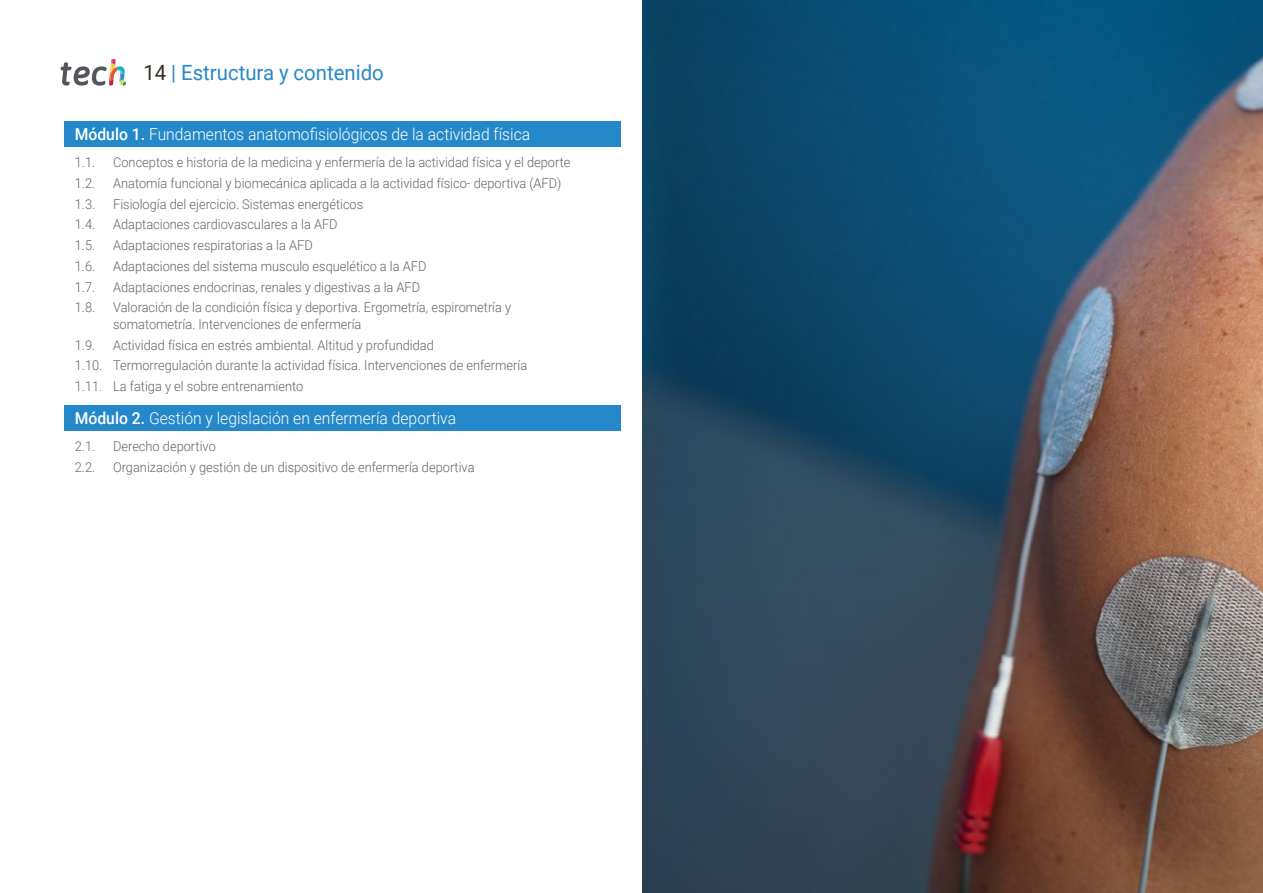
<style>
.page{position:relative;width:1263px;height:893px;background:#fff}
.page>*{position:absolute;margin:0;border:0;box-sizing:border-box;transform-origin:0 0}
.t1{font:21px "Roboto";color:#2988c9}
.t2{font:300 16.5px "Roboto";color:#fff;scale:.95 1}
.t3{font:300 13.5px/20.7px "Roboto";color:#61646a;scale:.95 1}
.s1{color:#312e20}
.s2{font-weight:500}
</style>
<div class="page">
<div style="left:64px;top:121px;width:557px;height:25px;background:#2488c9"></div>
<div style="left:64px;top:405px;width:557px;height:25px;background:#2488c9"></div>
<img style="left:642px;top:0;width:621px;height:893px">
<svg style="left:61px;top:59px;width:65px;height:27px"></svg>
<h1 class="t1" style="left:144px;top:57px;width:242px"><span class="s1">14</span> | Estructura y contenido</h1>
<p class="t2" style="left:75px;top:123px;width:481px"><span class="s2">Módulo 1.</span> Fundamentos anatomofisiológicos de la actividad física</p>
<p class="t3" style="left:75px;top:151px;width:23px">1.1.</p>
<p class="t3" style="left:113px;top:151px;width:483px">Conceptos e historia de la medicina y enfermería de la actividad física y el deporte</p>
<p class="t3" style="left:75px;top:172px;width:23px">1.2.</p>
<p class="t3" style="left:113px;top:172px;width:473px">Anatomía funcional y biomecánica aplicada a la actividad físico- deportiva (AFD)</p>
<p class="t3" style="left:75px;top:193px;width:23px">1.3.</p>
<p class="t3" style="left:113px;top:193px;width:265px">Fisiología del ejercicio. Sistemas energéticos</p>
<p class="t3" style="left:75px;top:214px;width:23px">1.4.</p>
<p class="t3" style="left:113px;top:214px;width:238px">Adaptaciones cardiovasculares a la AFD</p>
<p class="t3" style="left:75px;top:234px;width:23px">1.5.</p>
<p class="t3" style="left:113px;top:234px;width:212px">Adaptaciones respiratorias a la AFD</p>
<p class="t3" style="left:75px;top:255px;width:23px">1.6.</p>
<p class="t3" style="left:113px;top:255px;width:331px">Adaptaciones del sistema musculo esquelético a la AFD</p>
<p class="t3" style="left:75px;top:276px;width:23px">1.7.</p>
<p class="t3" style="left:113px;top:276px;width:325px">Adaptaciones endocrinas, renales y digestivas a la AFD</p>
<p class="t3" style="left:75px;top:297px;width:23px">1.8.</p>
<p class="t3" style="left:113px;top:299px;width:421px;line-height:16.5px">Valoración de la condición física y deportiva. Ergometría, espirometría y somatometría. Intervenciones de enfermería</p>
<p class="t3" style="left:75px;top:334px;width:23px">1.9.</p>
<p class="t3" style="left:75px;top:334px;width:478px;text-indent:38px">Actividad física en estrés ambiental. Altitud y profundidad<br>1.10. Termorregulación durante la actividad física. Intervenciones de enfermería<br>1.11. La fatiga y el sobre entrenamiento</p>
<p class="t2" style="left:75px;top:407px;width:403px"><span class="s2">Módulo 2.</span> Gestión y legislación en enfermería deportiva</p>
<p class="t3" style="left:75px;top:436px;width:23px">2.1.</p>
<p class="t3" style="left:113px;top:436px;width:110px">Derecho deportivo</p>
<p class="t3" style="left:75px;top:456px;width:23px">2.2.</p>
<p class="t3" style="left:113px;top:456px;width:382px">Organización y gestión de un dispositivo de enfermería deportiva</p>
</div>
